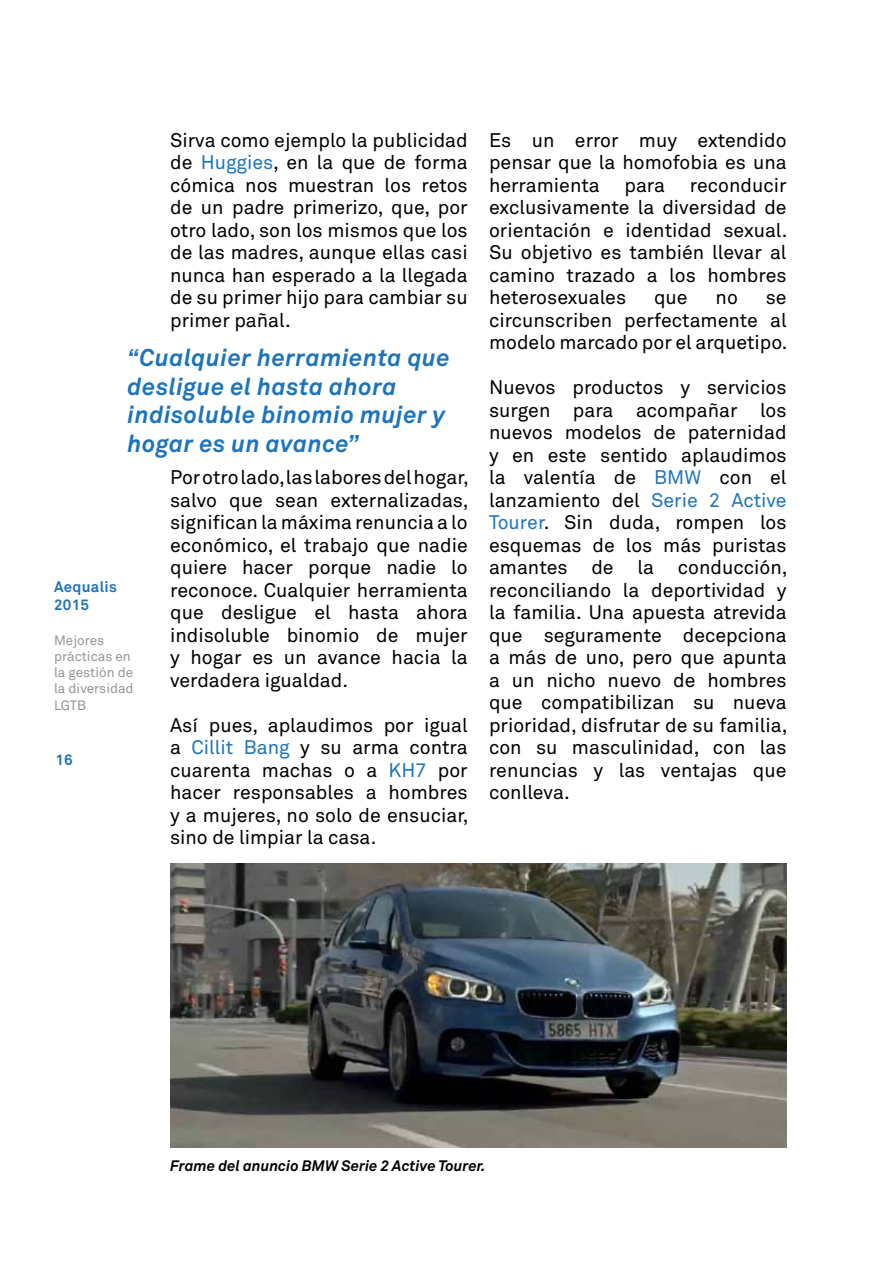
<style>
.page{position:relative;width:893px;height:1263px;background:#fff}
.page>*{position:absolute;margin:0;border:0;box-sizing:border-box;transform-origin:0 0}
.t1{font:italic 700 24px/28.8px "Akkurat";letter-spacing:.02em;color:#1e74bb}
.t2{font:19.5px/22.5px "Akkurat";color:#000;text-align:justify}
.t3{font:italic 700 15px "Akkurat";color:#000}
.t4{font:700 15px/18px "Akkurat";letter-spacing:.02em;color:#1e74bb}
.t5{font:13.5px/16.2px "Akkurat";color:#939598}
.s1{color:#1e74bb}
</style>
<div class="page">
<img style="left:170px;top:863px;width:617px;height:285px">
<p class="t2" style="left:170px;top:129px;width:299px">Sirva como ejemplo la publicidad de <span class="s1">Huggies</span>, en la que de forma cómica nos muestran los retos de un padre primerizo, que, por otro lado, son los mismos que los de las madres, aunque ellas casi nunca han esperado a la llegada de su primer hijo para cambiar su primer pañal.</p>
<p class="t1" style="left:128px;top:343px;width:324px">“Cualquier herramienta que desligue el hasta ahora indisoluble binomio mujer y hogar es un avance”</p>
<p class="t4" style="left:54px;top:577px;width:64px">Aequalis<br>2015</p>
<p class="t5" style="left:54px;top:632px;width:81px">Mejores prácticas en la gestión de la diversidad<br>LGTB</p>
<p class="t4" style="left:55px;top:751px;width:19px">16</p>
<p class="t2" style="left:170px;top:467px;width:300px">Por otro lado, las labores del hogar, salvo que sean externalizadas, significan la máxima renuncia a lo económico, el trabajo que nadie quiere hacer porque nadie lo reconoce. Cualquier herramienta que desligue el hasta ahora indisoluble binomio de mujer y hogar es un avance hacia la verdadera igualdad.</p>
<p class="t2" style="left:170px;top:714px;width:300px">Así pues, aplaudimos por igual a <span class="s1">Cillit Bang</span> y su arma contra cuarenta machas o a <span class="s1">KH7</span> por hacer responsables a hombres y a mujeres, no solo de ensuciar, sino de limpiar la casa.</p>
<p class="t2" style="left:489px;top:129px;width:299px">Es un error muy extendido pensar que la homofobia es una herramienta</p>
<p class="t2" style="left:489px;top:174px;width:300px;text-indent:201px">reconducir exclusivamente la diversidad de orientación e identidad sexual.<br>Su objetivo es también llevar al camino trazado a los hombres heterosexuales</p>
<p class="t2" style="left:624px;top:174px;width:42px">para</p>
<p class="t2" style="left:489px;top:287px;width:300px;text-indent:277px">se circunscriben perfectamente al modelo marcado por el arquetipo.</p>
<p class="t2" style="left:489px;top:377px;width:300px">Nuevos productos y servicios surgen para acompañar los nuevos modelos de paternidad y en este sentido aplaudimos la valentía de <span class="s1">BMW</span> con el lanzamiento del <span class="s1">Serie 2 Active Tourer</span>. Sin duda, rompen los esquemas de los más puristas amantes de la conducción, reconciliando la deportividad y la familia. Una apuesta atrevida que seguramente decepciona a más de uno, pero que apunta a un nicho nuevo de hombres que compatibilizan su nueva prioridad, disfrutar de su familia, con su masculinidad, con las renuncias y las ventajas que conlleva.</p>
<p class="t2" style="left:654px;top:287px;width:35px">que</p>
<p class="t2" style="left:716px;top:287px;width:24px">no</p>
<p class="t3" style="left:170px;top:1156px;width:317px">Frame del anuncio BMW Serie 2 Active Tourer.</p>
</div>
